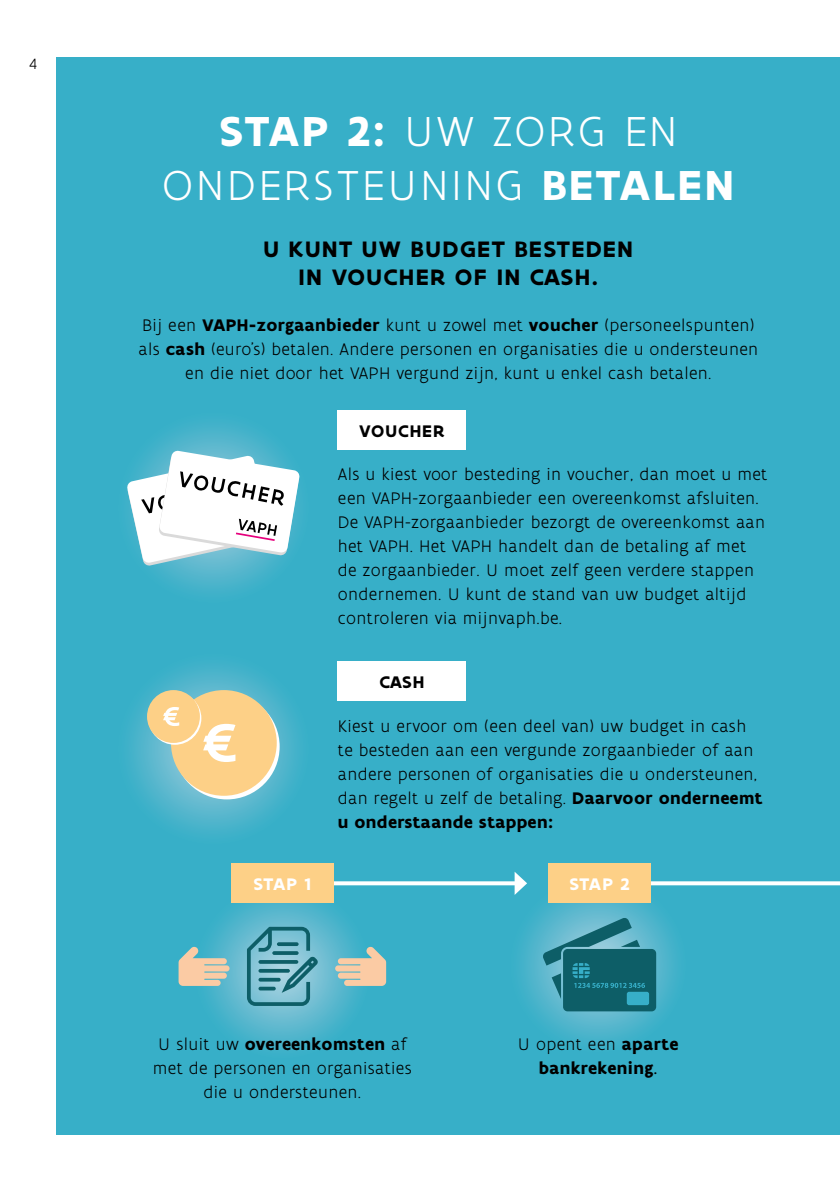
<style>
.page{position:relative;width:840px;height:1191px;background:#fff}
.page>*{position:absolute;margin:0;border:0;box-sizing:border-box;transform-origin:0 0}
.t1{font:300 45px/54px "Flanders Art Sans";letter-spacing:.055em;color:#fff;text-align:center}
.t2{font:700 24px/28.8px "Flanders Art Sans";letter-spacing:.055em;color:#000;text-align:center}
.t3{font:300 18px/24px "Flanders Art Sans";letter-spacing:.02em;color:#000}
.t4{font:700 18px/24px "Flanders Art Sans";letter-spacing:.02em;color:#000;text-align:center}
.t5{font:700 18px "Flanders Art Sans";letter-spacing:.025em;color:#fff}
.t6{font:700 18px "Flanders Art Sans";letter-spacing:.055em;color:#000}
.t7{font:300 16px "Flanders Art Sans";color:#000}
.s1{font-weight:700}
.s2{font-weight:300}
.s3{font-weight:400}
</style>
<div class="page">
<div style="left:57px;top:57px;width:782px;height:1077px;background:#37afc8"></div>
<svg style="left:117px;top:412px;width:192px;height:191px"></svg>
<svg style="left:117px;top:653px;width:192px;height:191px"></svg>
<svg style="left:195px;top:884px;width:174px;height:174px"></svg>
<svg style="left:247px;top:926px;width:71px;height:80px;background:#5fa4b3"></svg>
<svg style="left:335px;top:946px;width:51px;height:40px;background:#bdc2b1"></svg>
<svg style="left:178px;top:946px;width:51px;height:40px"></svg>
<svg style="left:509px;top:876px;width:176px;height:176px"></svg>
<svg style="left:542px;top:917px;width:113px;height:94px;background:#2f8391"></svg>
<svg style="left:333px;top:881px;width:181px;height:4px"></svg>
<svg style="left:514px;top:872px;width:13px;height:23px"></svg>
<svg style="left:650px;top:863px;width:189px;height:24px"></svg>
<div style="left:337px;top:410px;width:128px;height:40px;background:#fff"></div>
<div style="left:337px;top:661px;width:128px;height:40px;background:#fff"></div>
<div style="left:231px;top:863px;width:102px;height:40px;background:#fdd087"></div>
<div style="left:548px;top:863px;width:102px;height:40px;background:#fdd087"></div>
<svg style="left:174px;top:693px;width:105px;height:106px"></svg>
<div style="left:171px;top:690px;width:105px;height:105px;background:#fdd087;border-radius:50%"></div>
<svg style="left:203px;top:724px;width:32px;height:38px"></svg>
<svg style="left:148px;top:692px;width:53px;height:52px"></svg>
<div style="left:147px;top:690px;width:53px;height:53px;background:#fdd087;border-radius:50%"></div>
<svg style="left:163px;top:707px;width:16px;height:19px"></svg>
<svg style="left:127px;top:450px;width:173px;height:116px;background:#c2dde3"></svg>
<p class="t7" style="left:29px;top:54px;width:9px">4</p>
<h1 class="t1" style="left:162px;top:105px;width:573px"><span class="s1">STAP 2:</span> UW ZORG EN<br>ONDERSTEUNING <span class="s1">BETALEN</span></h1>
<h2 class="t2" style="left:263px;top:235px;width:371px">U KUNT UW BUDGET BESTEDEN<br>IN VOUCHER OF IN CASH.</h2>
<p class="t3" style="left:138px;top:314px;width:620px;text-align:center">Bij een <span class="s1">VAPH-zorgaanbieder</span> kunt u zowel met <span class="s1">voucher</span> (personeelspunten) als <span class="s1">cash</span> (euro’s) betalen. Andere personen en organisaties die u ondersteunen en die niet door het VAPH vergund zijn, kunt u enkel cash betalen.</p>
<p class="t6" style="left:359px;top:419px;width:87px">VOUCHER</p>
<p class="t3" style="left:337px;top:463px;width:431px">Als u kiest voor besteding in voucher, dan moet u met een VAPH-zorgaanbieder een overeenkomst afsluiten.<br>De VAPH-zorgaanbieder bezorgt de overeenkomst aan het VAPH. Het VAPH handelt dan de betaling af met de zorgaanbieder. U moet zelf geen verdere stappen ondernemen. U kunt de stand van uw budget altijd controleren via mijnvaph.be.</p>
<p class="t4" style="left:379px;top:670px;width:47px">CASH</p>
<p class="t3" style="left:337px;top:715px;width:426px">Kiest u ervoor om (een deel van) uw budget in cash te besteden aan een vergunde zorgaanbieder of aan andere personen of organisaties die u ondersteunen, dan regelt u zelf de betaling. <span class="s1">Daarvoor onderneemt u onderstaande stappen:</span></p>
<p class="t5" style="left:253px;top:872px;width:59px">STAP 1</p>
<p class="t5" style="left:569px;top:872px;width:62px">STAP 2</p>
<p class="t3" style="left:153px;top:1032px;width:260px;text-align:center">U sluit uw <span class="s1">overeenkomsten</span> af met de personen en organisaties die u ondersteunen.</p>
<p class="t4" style="left:517px;top:1032px;width:162px"><span class="s2">U opent een</span> aparte bankrekening<span class="s3">.</span></p>
</div>
